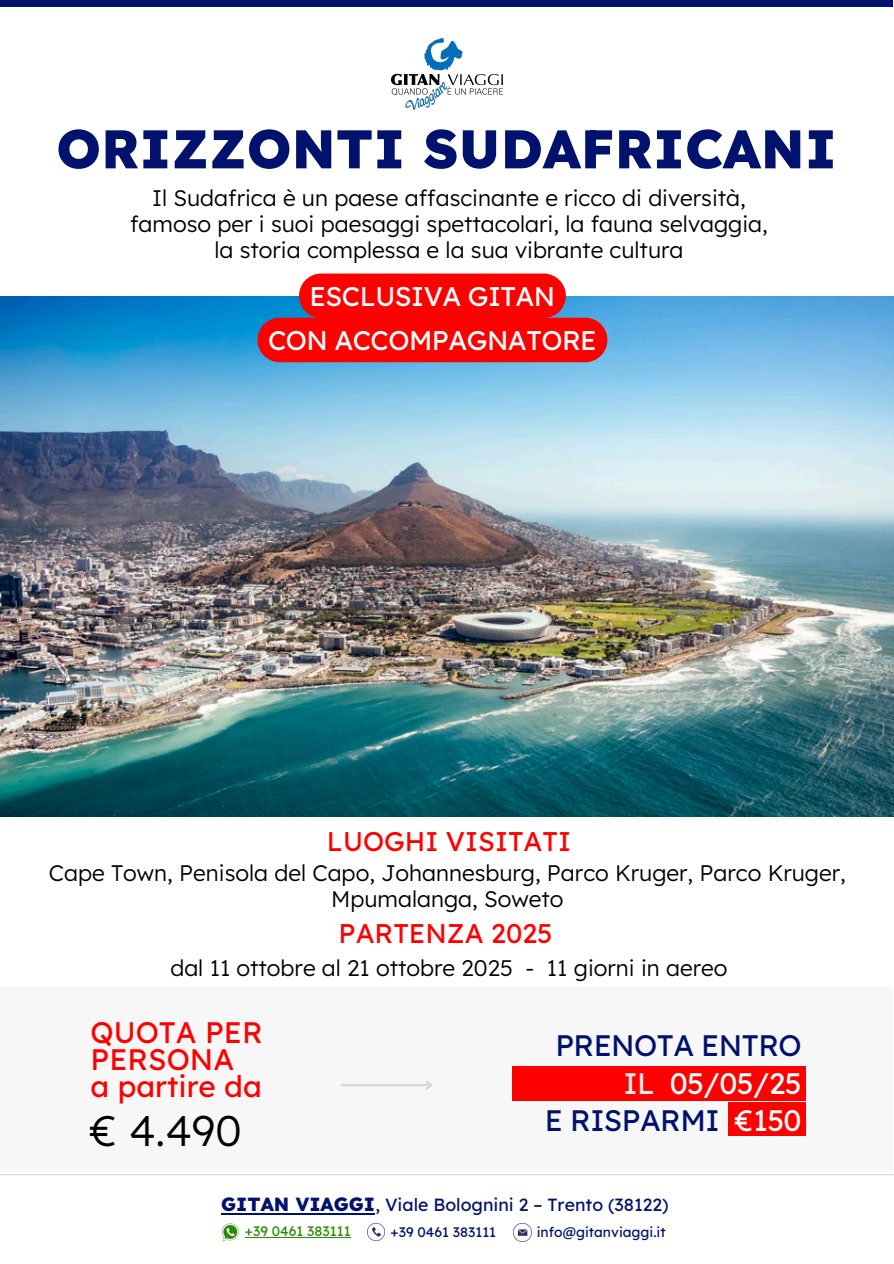
<style>
.page{position:relative;width:894px;height:1264px;background:#fff}
.page>*{position:absolute;margin:0;border:0;box-sizing:border-box;transform-origin:0 0}
.t1{font:800 54.3px "Lexend";color:#00126d}
.t2{font:300 42.75px "Lexend";color:#000}
.t3{font:29.55px/27px "Lexend";color:#f00}
.t4{font:29.55px "Lexend";letter-spacing:-.02em;color:#00126d}
.t5{font:29.55px "Lexend";letter-spacing:-.02em;color:#fff}
.t6{font:27px "Lexend";letter-spacing:-.02em;color:#fff}
.t7{font:27px "Lexend";color:#f00}
.t8{font:300 22.5px/25.8px "Lexend";color:#000;text-align:center}
.t9{font:17.7px "Lexend";color:#00126d}
.t10{font:13.8px "Lexend";color:#00126d}
.t11{font:13.8px "Lexend";color:#2c8a03}
.s1{color:#ebebeb}
.s2{font-weight:800;font-size:19.05px}
</style>
<div class="page">
<div style="left:1px;top:986px;width:891px;height:185px;background:#f7f7f7"></div>
<hr style="left:0;top:1174px;width:893px;height:1px;background:#d7d7d7">
<div style="left:1px;top:0;width:891px;height:7px;background:#00126d"></div>
<div style="left:512px;top:1065px;width:293px;height:35px;background:#f00"></div>
<div style="left:727px;top:1102px;width:78px;height:34px;background:#f00"></div>
<hr style="left:340px;top:1083px;width:91px;height:3px;background:#d7d7d7">
<svg style="left:423px;top:1081px;width:9px;height:9px"></svg>
<img style="left:221px;top:1223px;width:18px;height:18px">
<hr style="left:245px;top:1236px;width:105px;height:1px;background:#2c8a03">
<img style="left:367px;top:1223px;width:17px;height:17px">
<img style="left:513px;top:1223px;width:18px;height:18px">
<hr style="left:221px;top:1213px;width:154px;height:1px;background:#00126d">
<img style="left:391px;top:38px;width:111px;height:71px">
<img style="left:0;top:296px;width:893px;height:520px">
<svg style="left:257px;top:273px;width:350px;height:89px;background:#ed1e24"></svg>
<p class="t1" style="left:56px;top:114px;width:781px">ORIZZONTI SUDAFRICANI</p>
<p class="t8" style="left:130px;top:185px;width:639px">Il Sudafrica è un paese affascinante e ricco di diversità, famoso per i suoi paesaggi spettacolari, la fauna selvaggia, la storia complessa e la sua vibrante cultura</p>
<h5 class="t6" style="left:309px;top:279px;width:247px">ESCLUSIVA GITAN</h5>
<h6 class="t6" style="left:268px;top:323px;width:330px">CON ACCOMPAGNATORE</h6>
<h4 class="t7" style="left:327px;top:824px;width:245px">LUOGHI VISITATI</h4>
<h2 class="t8" style="left:49px;top:859px;width:798px">Cape Town, Penisola del Capo, Johannesburg, Parco Kruger, Parco Kruger,<br>Mpumalanga, Soweto</h2>
<p class="t7" style="left:338px;top:916px;width:215px">PARTENZA 2025</p>
<h3 class="t8" style="left:170px;top:954px;width:558px">dal 11 ottobre al 21 ottobre 2025 - 11 giorni in aereo</h3>
<h3 class="t3" style="left:91px;top:1018px;width:173px">QUOTA PER<br>PERSONA<br>a partire da</h3>
<h3 class="t2" style="left:89px;top:1102px;width:154px">€ 4.490</h3>
<h4 class="t4" style="left:555px;top:1026px;width:248px">PRENOTA ENTRO</h4>
<h4 class="t5" style="left:623px;top:1063px;width:179px"><span class="s1">IL</span> 05/05/25</h4>
<h4 class="t4" style="left:544px;top:1101px;width:176px">E RISPARMI</h4>
<h3 class="t5" style="left:734px;top:1101px;width:69px">€150</h3>
<p class="t9" style="left:221px;top:1193px;width:449px"><span class="s2">GITAN VIAGGI</span>, Viale Bolognini 2 – Trento (38122)</p>
<p class="t11" style="left:245px;top:1222px;width:107px">+39 0461 383111</p>
<h1 class="t10" style="left:390px;top:1223px;width:107px">+39 0461 383111</h1>
<h4 class="t10" style="left:536px;top:1223px;width:130px">info@gitanviaggi.it</h4>
</div>
